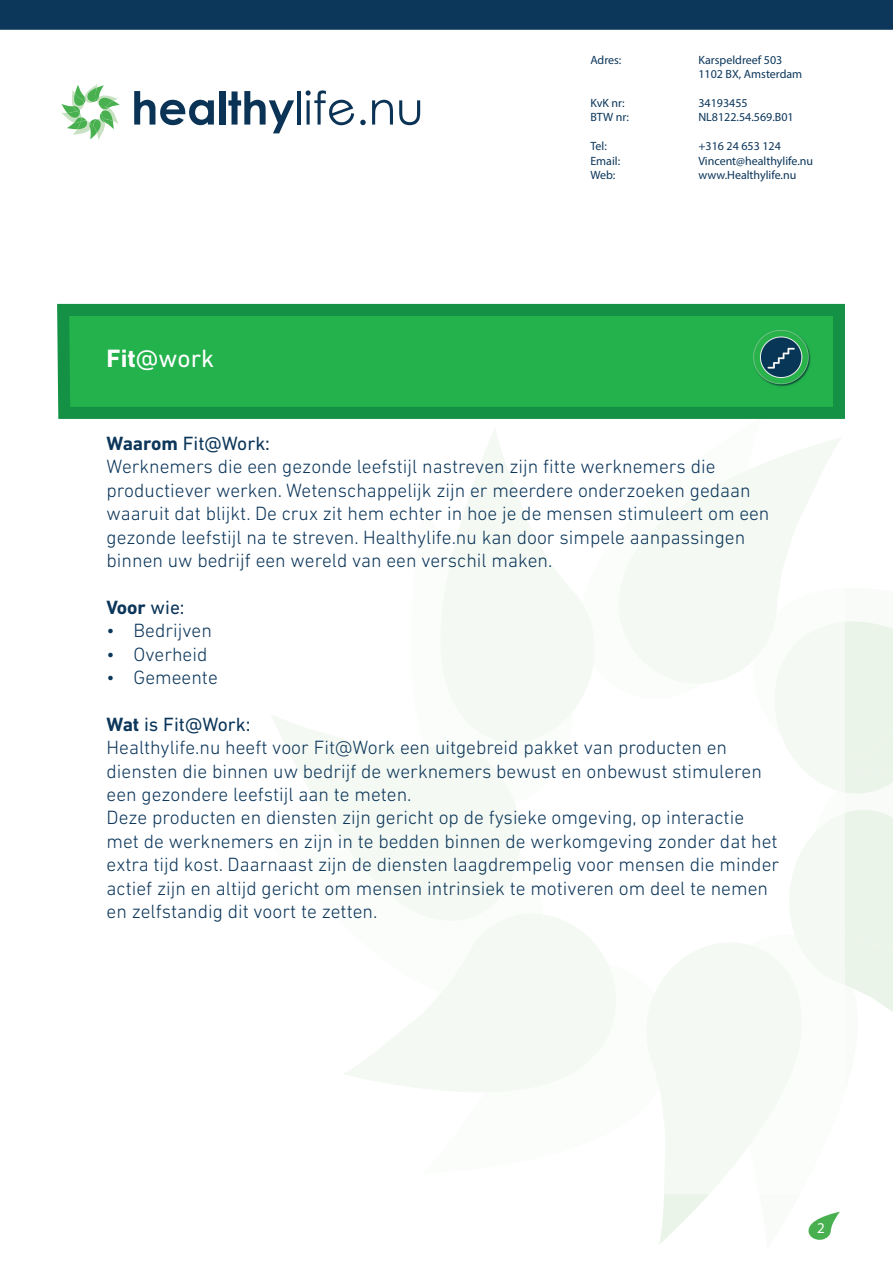
<style>
.page{position:relative;width:893px;height:1263px;background:#fff}
.page>*{position:absolute;margin:0;border:0;box-sizing:border-box;transform-origin:0 0}
.t1{font:25.5px "DIN Next LT Pro";color:#fff}
.t2{font:300 19.5px/23.4px "DIN Next LT Pro";color:#0c365a}
.t3{font:700 19.5px "DIN Next LT Pro";color:#0c365a}
.t4{font:15px "Myriad Pro";color:#fff}
.t5{font:12px/14.4px "Myriad Pro";color:#0c365a}
.s1{font-weight:700}
.s2{font-weight:400}
</style>
<div class="page">
<svg style="left:134px;top:91px;width:80px;height:34px"></svg>
<div style="left:219px;top:91px;width:6px;height:34px;background:#0b3355"></div>
<svg style="left:228px;top:91px;width:66px;height:42px"></svg>
<hr style="left:298px;top:91px;width:3px;height:34px;background:#0b3355">
<svg style="left:306px;top:90px;width:48px;height:36px"></svg>
<svg style="left:360px;top:120px;width:6px;height:5px"></svg>
<svg style="left:372px;top:100px;width:21px;height:25px"></svg>
<svg style="left:399px;top:100px;width:21px;height:25px"></svg>
<svg style="left:61px;top:84px;width:59px;height:56px"></svg>
<svg style="left:271px;top:429px;width:574px;height:395px"></svg>
<svg style="left:583px;top:429px;width:178px;height:41px"></svg>
<svg style="left:394px;top:503px;width:179px;height:301px"></svg>
<div style="left:425px;top:552px;width:148px;height:255px;background:#f4f9f3"></div>
<svg style="left:580px;top:470px;width:313px;height:290px"></svg>
<div style="left:661px;top:950px;width:37px;height:244px;background:#f4f9f3"></div>
<svg style="left:698px;top:769px;width:195px;height:471px"></svg>
<svg style="left:331px;top:824px;width:341px;height:268px"></svg>
<svg style="left:57px;top:304px;width:788px;height:115px;background:#1faa49"></svg>
<div style="left:0;top:0;width:893px;height:30px;background:#0c365a"></div>
<img style="left:748px;top:329px;width:66px;height:62px">
<h1 class="t1" style="left:107px;top:343px;width:109px"><span class="s1">Fit</span>@work</h1>
<p class="t5" style="left:590px;top:52px;width:33px">Adres:</p>
<p class="t5" style="left:698px;top:52px;width:105px">Karspeldreef 503<br>1102 BX, Amsterdam</p>
<p class="t5" style="left:590px;top:96px;width:36px">KvK nr:</p>
<p class="t5" style="left:698px;top:96px;width:51px">34193455</p>
<p class="t5" style="left:590px;top:110px;width:40px">BTW nr:</p>
<p class="t5" style="left:698px;top:110px;width:97px">NL8122.54.569.B01</p>
<p class="t5" style="left:590px;top:139px;width:18px">Tel:</p>
<p class="t5" style="left:698px;top:139px;width:84px">+316 24 653 124</p>
<p class="t5" style="left:590px;top:153px;width:31px">Email:</p>
<p class="t5" style="left:698px;top:153px;width:116px">Vincent@healthylife.nu</p>
<p class="t5" style="left:590px;top:168px;width:27px">Web:</p>
<p class="t5" style="left:698px;top:168px;width:99px">www.Healthylife.nu</p>
<p class="t2" style="left:107px;top:431px;width:664px"><span class="s1">Waarom</span> <span class="s2">Fit@Work:<br></span>Werknemers die een gezonde leefstijl nastreven zijn fitte werknemers die productiever werken. Wetenschappelijk zijn er meerdere onderzoeken gedaan waaruit dat blijkt. De crux zit hem echter in hoe je de mensen stimuleert om een gezonde leefstijl na te streven. Healthylife.nu kan door simpele aanpassingen binnen uw bedrijf een wereld van een verschil maken.</p>
<p class="t3" style="left:107px;top:596px;width:80px">Voor <span class="s2">wie:</span></p>
<p class="t2" style="left:107px;top:619px;width:107px">• Bedrijven</p>
<p class="t2" style="left:107px;top:642px;width:102px">• Overheid</p>
<p class="t2" style="left:107px;top:665px;width:113px">• Gemeente</p>
<p class="t2" style="left:107px;top:712px;width:674px"><span class="s1">Wat</span> <span class="s2">is Fit@Work:<br></span>Healthylife.nu heeft voor Fit@Work een uitgebreid pakket van producten en diensten die binnen uw bedrijf de werknemers bewust en onbewust stimuleren een gezondere leefstijl aan te meten.<br>Deze producten en diensten zijn gericht op de fysieke omgeving, op interactie met de werknemers en zijn in te bedden binnen de werkomgeving zonder dat het extra tijd kost. Daarnaast zijn de diensten laagdrempelig voor mensen die minder actief zijn en altijd gericht om mensen intrinsiek te motiveren om deel te nemen en zelfstandig dit voort te zetten.</p>
<p class="t4" style="left:817px;top:1218px;width:9px">2</p>
</div>
